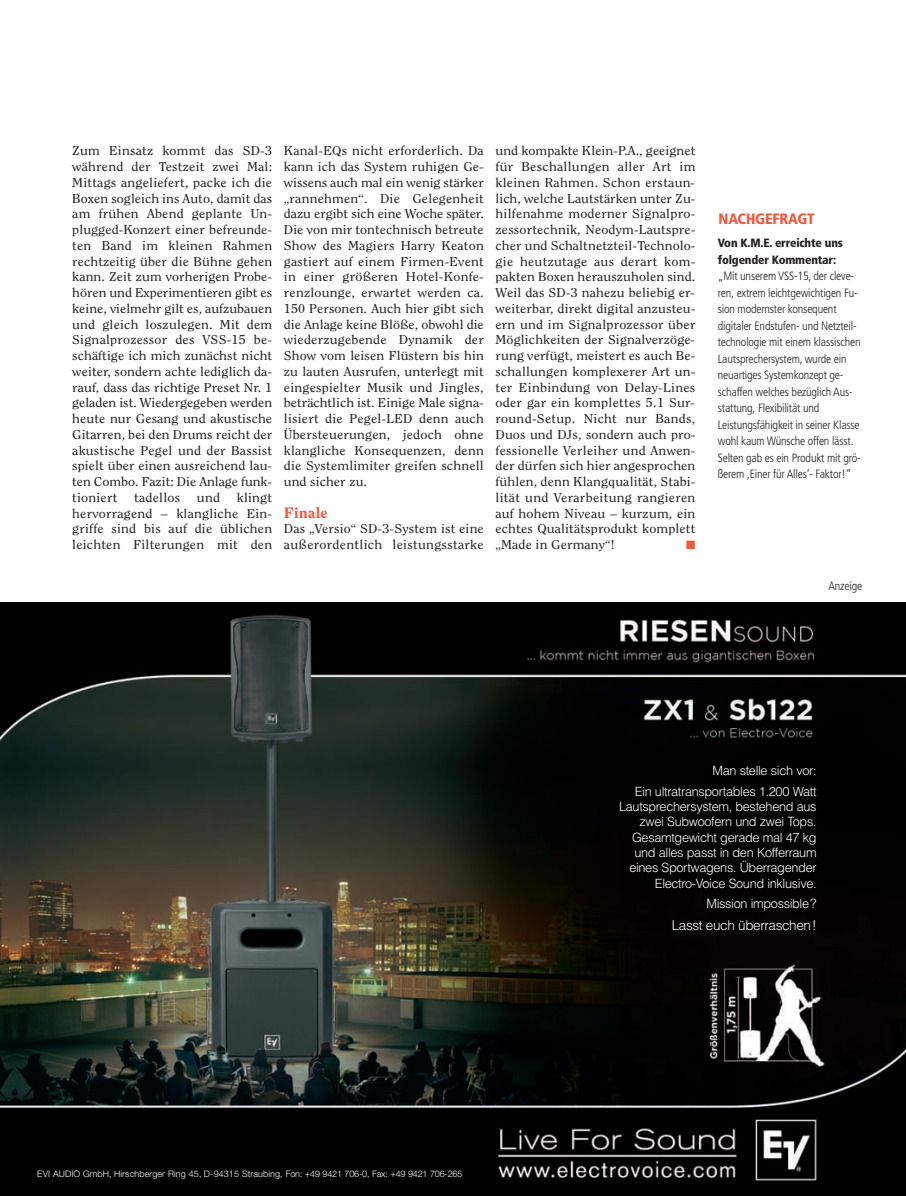
<style>
.page{position:relative;width:906px;height:1196px;background:#fff}
.page>*{position:absolute;margin:0;border:0;box-sizing:border-box;transform-origin:0 0}
.t1{font:900 condensed 15px "Frutiger LT Std";letter-spacing:-.015em;color:#f0593e}
.t2{font:800 15px "Clearface Std";letter-spacing:.01em;color:#f0593e;scale:1.1 1}
.t3{font:13.5px "Helvetica Light+TPMUYO";letter-spacing:-.03em;color:#fff}
.t4{font:12.75px/15.8px "Clearface Std";letter-spacing:.015em;color:#231f20;text-align:justify;scale:1.1 1}
.t5{font:12.75px/15.3px "Helvetica Light+TPMUYO";letter-spacing:-.03em;color:#fff;text-align:right}
.t6{font:300 condensed 12px/16.5px "Frutiger LT Std";letter-spacing:-.015em;color:#231f20}
.t7{font:900 condensed 12px/16.5px "Frutiger LT Std";letter-spacing:-.015em;color:#231f20}
.t8{font:12px "Zapf Dingbats";color:#f0593e}
.t9{font:9px "Helvetica Neue Light+XMSDPJ";letter-spacing:.01em;color:#fff}
</style>
<div class="page">
<svg style="left:0;top:602px;width:906px;height:594px;background:#1b1d18"></svg>
<p class="t4" style="left:72px;top:144px;width:183px">Zum Einsatz kommt das SD-3 während der Testzeit zwei Mal:<br>Mittags angeliefert, packe ich die Boxen sogleich ins Auto, damit das am frühen Abend geplante Un&shy;plugged-Konzert einer befreunde&shy;ten Band im kleinen Rahmen rechtzeitig über die Bühne gehen kann. Zeit zum vorherigen Probe&shy;hören und Experimentieren gibt es keine, vielmehr gilt es, aufzubauen und gleich loszulegen. Mit dem Signalprozessor des VSS-15 be&shy;schäftige ich mich zunächst nicht weiter, sondern achte lediglich da&shy;rauf, dass das richtige Preset Nr. 1 geladen ist. Wiedergegeben werden heute nur Gesang und akustische Gitarren, bei den Drums reicht der akustische Pegel und der Bassist spielt über einen ausreichend lau&shy;ten Combo. Fazit: Die Anlage funk&shy;tioniert</p>
<p class="t4" style="left:72px;top:490px;width:183px;text-indent:164px">klingt hervorragend – klangliche Ein&shy;griffe sind bis auf die üblichen leichten Filterungen mit den</p>
<p class="t4" style="left:134px;top:490px;width:43px">tadellos</p>
<p class="t4" style="left:197px;top:490px;width:22px">und</p>
<p class="t4" style="left:284px;top:144px;width:183px">Kanal-EQs nicht erforderlich. Da kann ich das System ruhigen Ge&shy;wissens auch mal ein wenig stärker „rannehmen“. Die Gelegenheit dazu ergibt sich eine Woche später.<br>Die von mir tontechnisch betreute Show des Magiers Harry Keaton gastiert auf einem Firmen-Event in einer größeren Hotel-Konfe&shy;renzlounge, erwartet werden ca.<br>150 Personen. Auch hier gibt sich die Anlage keine Blöße, obwohl die wiederzugebende Dynamik der Show vom leisen Flüstern bis hin zu lauten Ausrufen, unterlegt mit eingespielter Musik und Jingles, beträchtlich ist. Einige Male signa&shy;lisiert die Pegel-LED denn auch Übersteuerungen, jedoch ohne klangliche Konsequenzen, denn die Systemlimiter greifen schnell und sicher zu.</p>
<p class="t2" style="left:284px;top:504px;width:41px">Finale</p>
<p class="t4" style="left:284px;top:522px;width:183px">Das „Versio“ SD-3-System ist eine außerordentlich leistungsstarke</p>
<p class="t4" style="left:495px;top:144px;width:183px">und kompakte Klein-P.A., geeignet für Beschallungen aller Art im kleinen Rahmen. Schon erstaun&shy;lich, welche Lautstärken unter Zu&shy;hilfenahme moderner Signalpro&shy;zessortechnik, Neodym-Lautspre&shy;cher und Schaltnetzteil-Technolo&shy;gie heutzutage aus derart kom&shy;pakten Boxen herauszuholen sind.<br>Weil das SD-3 nahezu beliebig er&shy;weiterbar, direkt digital anzusteu&shy;ern und im Signalprozessor über Möglichkeiten der Signalverzöge&shy;rung verfügt, meistert es auch Be&shy;schallungen komplexerer Art un&shy;ter Einbindung von Delay-Lines oder gar ein komplettes 5.1 Sur&shy;round-Setup. Nicht nur Bands, Duos und DJs, sondern auch pro&shy;fessionelle Verleiher und Anwen&shy;der dürfen sich hier angesprochen fühlen, denn Klangqualität, Stabi&shy;lität und Verarbeitung rangieren auf hohem Niveau – kurzum, ein echtes Qualitätsprodukt komplett „Made in Germany“!</p>
<p class="t8" style="left:686px;top:539px;width:11px">■</p>
<p class="t1" style="left:718px;top:213px;width:98px">NACHGEFRAGT</p>
<p class="t7" style="left:718px;top:236px;width:127px">Von K.M.E. erreichte uns folgender Kommentar:</p>
<p class="t6" style="left:718px;top:269px;width:144px">„Mit unserem VSS-15, der cleve&shy;ren, extrem leichtgewichtigen Fu&shy;sion modernster konsequent digitaler Endstufen- und Netzteil&shy;technologie mit einem klassischen<br>Lautsprechersystem, wurde ein neuartiges Systemkonzept ge&shy;schaffen welches bezüglich Aus&shy;stattung, Flexibilität und<br>Leistungsfähigkeit in seiner Klasse wohl kaum Wünsche offen lässt.<br>Selten gab es ein Produkt mit grö&shy;ßerem ‚Einer für Alles‘- Faktor!“</p>
<p class="t6" style="left:828px;top:578px;width:35px">Anzeige</p>
<p class="t5" style="left:635px;top:761px;width:183px;line-height:20.9px">Man stelle sich vor:<br>Ein ultratransportables 1.200 Watt</p>
<p class="t5" style="left:619px;top:800px;width:199px">Lautsprechersystem, bestehend aus zwei Subwoofern und zwei Tops.<br>Gesamtgewicht gerade mal 47 kg und alles passt in den Kofferraum eines Sportwagens. Überragender Electro-Voice Sound inklusive.</p>
<p class="t5" style="left:706px;top:897px;width:112px">Mission impossible?</p>
<p class="t3" style="left:672px;top:919px;width:146px">Lasst euch überraschen!</p>
<p class="t9" style="left:37px;top:1168px;width:427px">EVI AUDIO GmbH, Hirschberger Ring 45, D-94315 Straubing, Fon: +49 9421 706-0, Fax: +49 9421 706-265</p>
</div>
